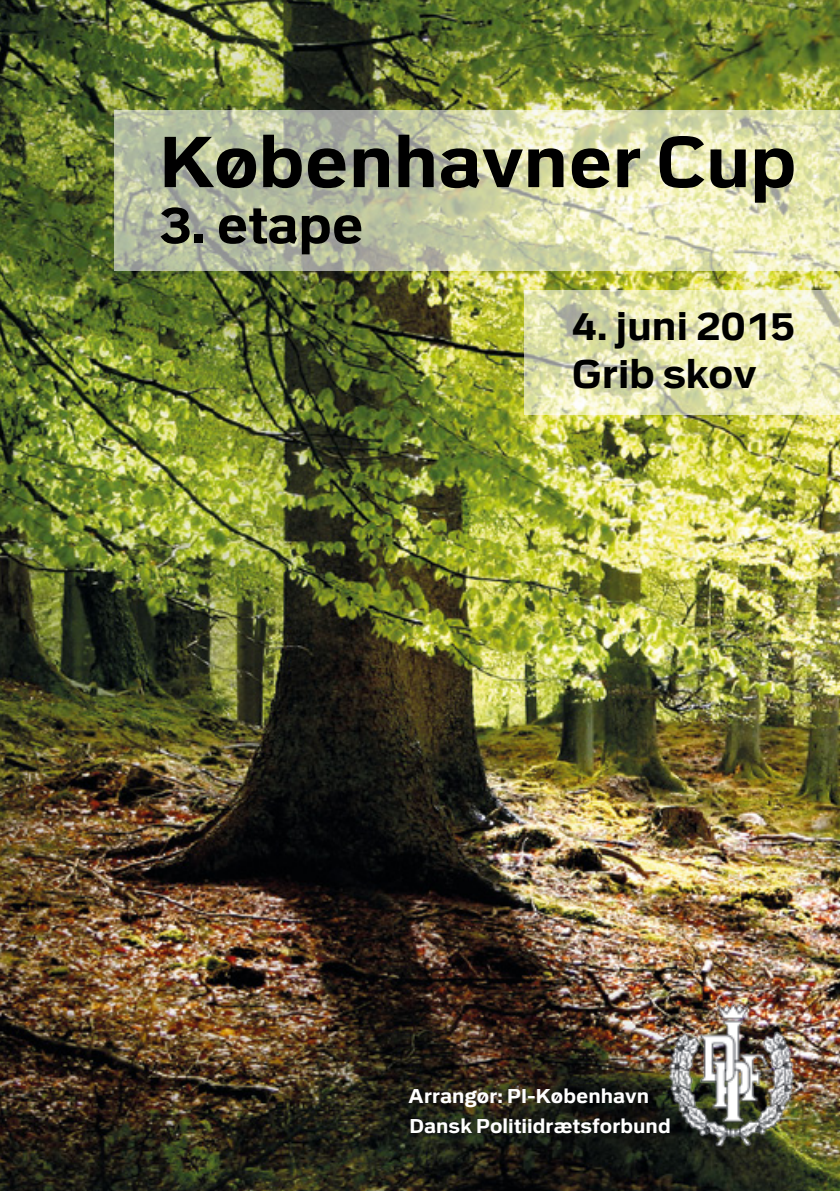
<style>
.page{position:relative;width:840px;height:1191px;background:#fff}
.page>*{position:absolute;margin:0;border:0;box-sizing:border-box;transform-origin:0 0}
.t1{font:700 72px "Politi";color:#000}
.t2{font:700 52px "Politi";color:#000}
.t3{font:700 40px/48px "Politi";color:#000}
.t4{font:700 20px "Politi";letter-spacing:.005em;color:#fff}
</style>
<div class="page">
<img style="left:0;top:0;width:839px;height:1191px">
<img style="left:665px;top:1000px;width:136px;height:149px">
<svg style="left:114px;top:111px;width:725px;height:160px;background:#cbcfaa"></svg>
<svg style="left:524px;top:290px;width:315px;height:124px;background:#e4e5b7"></svg>
<h1 class="t1" style="left:159px;top:123px;width:637px">Københavner Cup</h1>
<h2 class="t2" style="left:159px;top:197px;width:206px">3. etape</h2>
<h3 class="t3" style="left:571px;top:302px;width:225px">4. juni 2015<br>Grib skov</h3>
<p class="t4" style="left:408px;top:1085px;width:242px">Arrangør: PI-København</p>
<p class="t4" style="left:409px;top:1115px;width:263px">Dansk Politiidrætsforbund</p>
</div>
